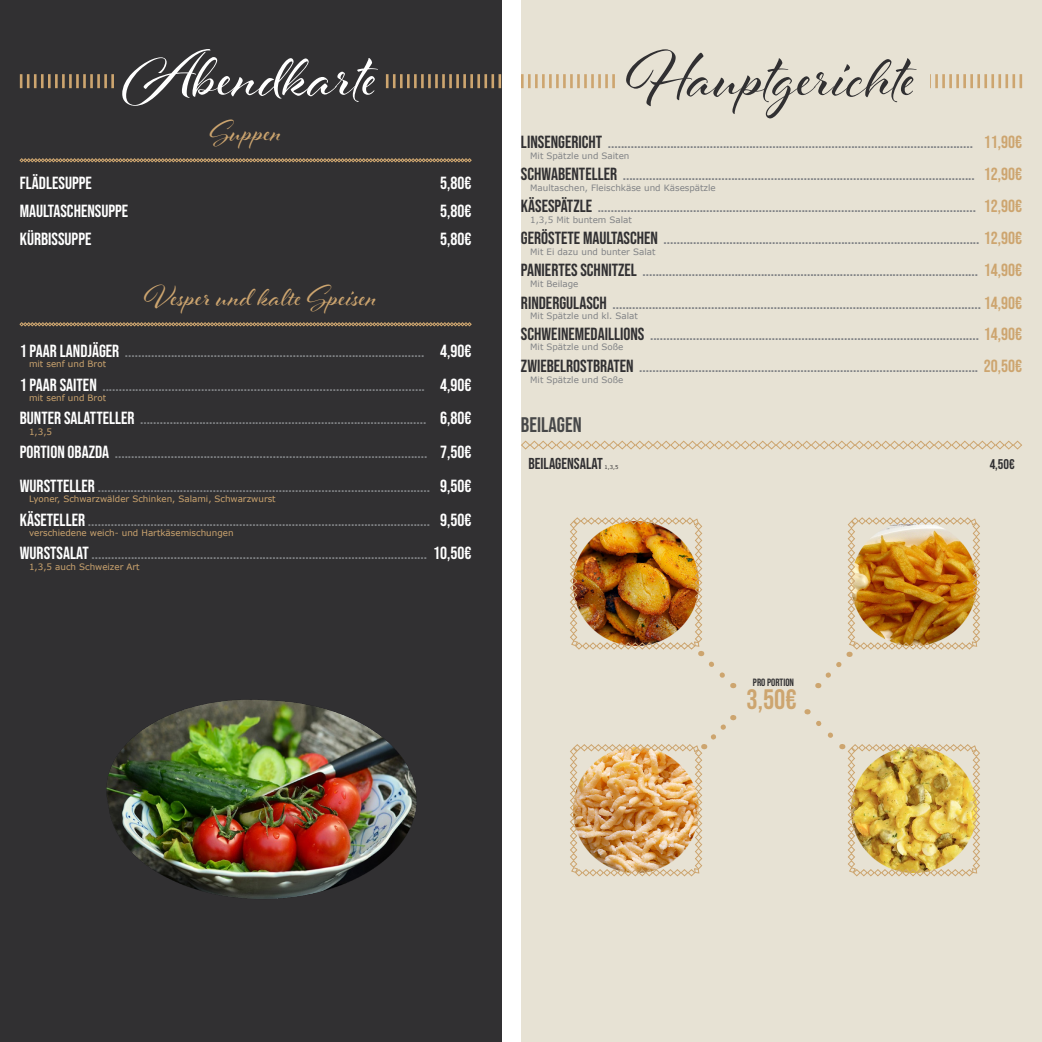
<style>
.page{position:relative;width:1042px;height:1042px;background:#fff}
.page>*{position:absolute;margin:0;border:0;box-sizing:border-box;transform-origin:0 0}
.t1{font:70px "Al Fresco";color:#313032}
.t2{font:70px "Al Fresco";color:#fff}
.t3{font:31.5px "Al Fresco";color:#cda56f}
.t4{font:28px "Bebas Neue";color:#cda56f}
.t5{font:21px "Bebas Neue";color:#464748}
.t6{font:17.5px "Bebas Neue";color:#808285}
.t7{font:17.5px "Bebas Neue";color:#fff}
.t8{font:15.75px "Bebas Neue";color:#313032}
.t9{font:14px "Bebas Neue";color:#313032}
.t10{font:10.5px "Bebas Neue";color:#313032}
.t11{font:8.75px "Verdana";color:#808285}
.t12{font:8.75px "Verdana";color:#cda56f}
.t13{font:5.25px "Verdana";color:#313032}
.s1{color:#fff}
.s2{color:#313032}
.s3{color:#cda56f}
</style>
<div class="page">
<div style="left:0;top:0;width:501px;height:1042px;background:#313032"></div>
<div style="left:521px;top:0;width:521px;height:1042px;background:#e7e2d4"></div>
<svg style="left:20px;top:74px;width:9px;height:14px"></svg>
<hr style="left:34px;top:74px;width:3px;height:14px;background:#cda56f">
<hr style="left:41px;top:74px;width:3px;height:14px;background:#cda56f">
<hr style="left:48px;top:74px;width:3px;height:14px;background:#cda56f">
<hr style="left:55px;top:74px;width:3px;height:14px;background:#cda56f">
<hr style="left:62px;top:74px;width:3px;height:14px;background:#cda56f">
<hr style="left:69px;top:74px;width:3px;height:14px;background:#cda56f">
<hr style="left:76px;top:74px;width:3px;height:14px;background:#cda56f">
<hr style="left:83px;top:74px;width:3px;height:14px;background:#cda56f">
<hr style="left:90px;top:74px;width:3px;height:14px;background:#cda56f">
<hr style="left:97px;top:74px;width:3px;height:14px;background:#cda56f">
<hr style="left:104px;top:74px;width:3px;height:14px;background:#cda56f">
<hr style="left:111px;top:74px;width:3px;height:14px;background:#cda56f">
<svg style="left:385px;top:74px;width:17px;height:14px"></svg>
<hr style="left:407px;top:74px;width:3px;height:14px;background:#cda56f">
<hr style="left:414px;top:74px;width:3px;height:14px;background:#cda56f">
<hr style="left:421px;top:74px;width:3px;height:14px;background:#cda56f">
<hr style="left:428px;top:74px;width:3px;height:14px;background:#cda56f">
<hr style="left:435px;top:74px;width:3px;height:14px;background:#cda56f">
<hr style="left:442px;top:74px;width:3px;height:14px;background:#cda56f">
<hr style="left:449px;top:74px;width:3px;height:14px;background:#cda56f">
<hr style="left:456px;top:74px;width:3px;height:14px;background:#cda56f">
<hr style="left:463px;top:74px;width:3px;height:14px;background:#cda56f">
<hr style="left:470px;top:74px;width:3px;height:14px;background:#cda56f">
<hr style="left:477px;top:74px;width:3px;height:14px;background:#cda56f">
<hr style="left:484px;top:74px;width:3px;height:14px;background:#cda56f">
<hr style="left:491px;top:74px;width:3px;height:14px;background:#cda56f">
<hr style="left:498px;top:74px;width:3px;height:14px;background:#cda56f">
<svg style="left:20px;top:158px;width:451px;height:4px;background:#8d7455"></svg>
<svg style="left:20px;top:322px;width:451px;height:4px;background:#8d7455"></svg>
<svg style="left:521px;top:74px;width:2px;height:14px"></svg>
<hr style="left:528px;top:74px;width:3px;height:14px;background:#cda56f">
<hr style="left:535px;top:74px;width:3px;height:14px;background:#cda56f">
<hr style="left:542px;top:74px;width:3px;height:14px;background:#cda56f">
<hr style="left:549px;top:74px;width:3px;height:14px;background:#cda56f">
<hr style="left:556px;top:74px;width:3px;height:14px;background:#cda56f">
<hr style="left:563px;top:74px;width:3px;height:14px;background:#cda56f">
<hr style="left:570px;top:74px;width:3px;height:14px;background:#cda56f">
<hr style="left:577px;top:74px;width:3px;height:14px;background:#cda56f">
<hr style="left:584px;top:74px;width:3px;height:14px;background:#cda56f">
<hr style="left:591px;top:74px;width:3px;height:14px;background:#cda56f">
<hr style="left:598px;top:74px;width:3px;height:14px;background:#cda56f">
<hr style="left:605px;top:74px;width:3px;height:14px;background:#cda56f">
<hr style="left:612px;top:74px;width:3px;height:14px;background:#cda56f">
<hr style="left:928px;top:74px;width:3px;height:14px;background:#cda56f">
<hr style="left:935px;top:74px;width:3px;height:14px;background:#cda56f">
<hr style="left:942px;top:74px;width:3px;height:14px;background:#cda56f">
<hr style="left:949px;top:74px;width:3px;height:14px;background:#cda56f">
<hr style="left:956px;top:74px;width:3px;height:14px;background:#cda56f">
<hr style="left:963px;top:74px;width:3px;height:14px;background:#cda56f">
<hr style="left:970px;top:74px;width:3px;height:14px;background:#cda56f">
<hr style="left:977px;top:74px;width:3px;height:14px;background:#cda56f">
<hr style="left:984px;top:74px;width:3px;height:14px;background:#cda56f">
<hr style="left:991px;top:74px;width:3px;height:14px;background:#cda56f">
<hr style="left:998px;top:74px;width:3px;height:14px;background:#cda56f">
<hr style="left:1005px;top:74px;width:3px;height:14px;background:#cda56f">
<hr style="left:1012px;top:74px;width:3px;height:14px;background:#cda56f">
<hr style="left:1019px;top:74px;width:3px;height:14px;background:#cda56f">
<img style="left:570px;top:517px;width:165px;height:171px">
<img style="left:818px;top:517px;width:162px;height:171px">
<img style="left:807px;top:709px;width:173px;height:167px">
<img style="left:570px;top:715px;width:165px;height:161px">
<svg style="left:521px;top:440px;width:501px;height:10px"></svg>
<img style="left:106px;top:700px;width:311px;height:199px">
<p class="t2" style="left:122px;top:29px;width:257px">Abendkarte</p>
<p class="t3" style="left:210px;top:111px;width:75px">Suppen</p>
<p class="t7" style="left:20px;top:173px;width:74px">FLÄDLESUPPE</p>
<p class="t7" style="left:440px;top:173px;width:33px">5,80€</p>
<p class="t7" style="left:20px;top:201px;width:110px">MAULTASCHENSUPPE</p>
<p class="t7" style="left:440px;top:201px;width:33px">5,80€</p>
<p class="t7" style="left:20px;top:229px;width:73px">KÜRBISSUPPE</p>
<p class="t7" style="left:440px;top:229px;width:33px">5,80€</p>
<p class="t3" style="left:144px;top:276px;width:236px">Vesper und kalte Speisen</p>
<p class="t6" style="left:20px;top:341px;width:453px"><span class="s1">1 PAAR LANDJÄGER</span> ........................................................................................... <span class="s1">4,90€</span></p>
<p class="t12" style="left:29px;top:358px;width:79px">mit senf und Brot</p>
<p class="t6" style="left:20px;top:375px;width:453px"><span class="s1">1 PAAR SAITEN</span> .................................................................................................. <span class="s1">4,90€</span></p>
<p class="t12" style="left:29px;top:392px;width:79px">mit senf und Brot</p>
<p class="t6" style="left:20px;top:408px;width:453px"><span class="s1">BUNTER SALATTELLER</span> ....................................................................................... <span class="s1">6,80€</span></p>
<p class="t12" style="left:29px;top:426px;width:25px">1,3,5</p>
<p class="t6" style="left:20px;top:442px;width:453px"><span class="s1">PORTION OBAZDA</span> ............................................................................................... <span class="s1">7,50€</span></p>
<p class="t6" style="left:20px;top:476px;width:453px"><span class="s1">WURSTTELLER</span> ..................................................................................................... <span class="s1">9,50€</span></p>
<p class="t12" style="left:29px;top:493px;width:248px">Lyoner, Schwarzwälder Schinken, Salami, Schwarzwurst</p>
<p class="t6" style="left:20px;top:510px;width:453px"><span class="s1">KÄSETELLER</span> ........................................................................................................ <span class="s1">9,50€</span></p>
<p class="t12" style="left:29px;top:527px;width:206px">verschiedene weich- und Hartkäsemischungen</p>
<p class="t6" style="left:20px;top:543px;width:453px"><span class="s1">WURSTSALAT</span> ...................................................................................................... <span class="s1">10,50€</span></p>
<p class="t12" style="left:29px;top:561px;width:112px">1,3,5 auch Schweizer Art</p>
<p class="t1" style="left:626px;top:30px;width:291px">Hauptgerichte</p>
<p class="t6" style="left:521px;top:132px;width:503px"><span class="s2">LINSENGERICHT</span> ............................................................................................................... <span class="s3">11,90€</span></p>
<p class="t11" style="left:530px;top:150px;width:101px">Mit Spätzle und Saiten</p>
<p class="t6" style="left:521px;top:164px;width:503px"><span class="s2">SCHWABENTELLER</span> ........................................................................................................... <span class="s3">12,90€</span></p>
<p class="t11" style="left:530px;top:182px;width:187px">Maultaschen, Fleischkäse und Käsespätzle</p>
<p class="t6" style="left:521px;top:196px;width:503px"><span class="s2">KÄSESPÄTZLE</span> ................................................................................................................... <span class="s3">12,90€</span></p>
<p class="t11" style="left:530px;top:213px;width:103px">1,3,5 Mit buntem Salat</p>
<p class="t6" style="left:521px;top:228px;width:503px"><span class="s2">GERÖSTETE MAULTASCHEN</span> ................................................................................................ <span class="s3">12,90€</span></p>
<p class="t11" style="left:530px;top:245px;width:127px">Mit Ei dazu und bunter Salat</p>
<p class="t6" style="left:521px;top:260px;width:503px"><span class="s2">PANIERTES SCHNITZEL</span> ...................................................................................................... <span class="s3">14,90€</span></p>
<p class="t11" style="left:530px;top:277px;width:50px">Mit Beilage</p>
<p class="t6" style="left:521px;top:293px;width:503px"><span class="s2">RINDERGULASCH</span> ................................................................................................................ <span class="s3">14,90€</span></p>
<p class="t11" style="left:530px;top:310px;width:109px">Mit Spätzle und kl. Salat</p>
<p class="t6" style="left:521px;top:324px;width:503px"><span class="s2">SCHWEINEMEDAILLIONS</span> .................................................................................................... <span class="s3">14,90€</span></p>
<p class="t11" style="left:530px;top:341px;width:95px">Mit Spätzle und Soße</p>
<p class="t6" style="left:521px;top:356px;width:503px"><span class="s2">ZWIEBELROSTBRATEN</span> ....................................................................................................... <span class="s3">20,50€</span></p>
<p class="t11" style="left:530px;top:374px;width:95px">Mit Spätzle und Soße</p>
<p class="t5" style="left:521px;top:413px;width:62px">BEILAGEN</p>
<p class="t8" style="left:528px;top:455px;width:76px">BEILAGENSALAT</p>
<p class="t13" style="left:604px;top:464px;width:15px">1,3,5</p>
<p class="t9" style="left:989px;top:456px;width:27px">4,50€</p>
<p class="t10" style="left:753px;top:676px;width:43px">PRO PORTION</p>
<p class="t4" style="left:746px;top:684px;width:52px">3,50€</p>
</div>
